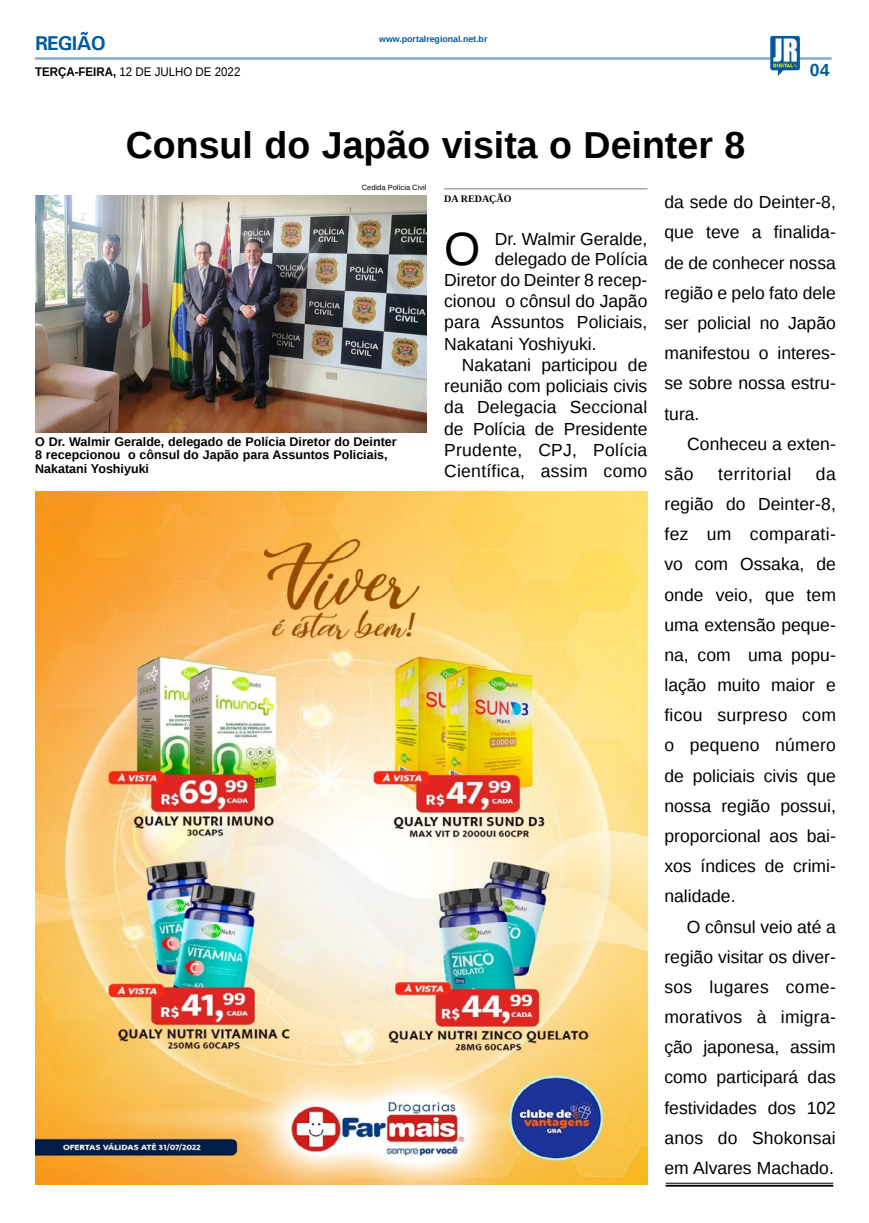
<style>
.page{position:relative;width:869px;height:1223px;background:#fff}
.page>*{position:absolute;margin:0;border:0;box-sizing:border-box;transform-origin:0 0}
.MATÉRIA{font:46.62px "Liberation Sans";color:#000}
.TÍTULO{font:700 37.5px "Liberation Sans";color:#000}
.TITULO_PG{font:700 20px "Univers";letter-spacing:-.04em;color:#005a9e}
.MATÉRIA-2{font:17.5px/30.1px "Liberation Sans";color:#000;text-align:justify}
.MATÉRIA-3{font:17.5px "Liberation Sans";letter-spacing:.03em;color:#000}
.TÍTULO-2{font:700 17.5px "Liberation Sans";color:#005a9e}
.LEGENDA{font:700 12.5px/13.8px "Liberation Sans";color:#000}
.DATA_PG{font:12.5px "Liberation Sans";color:#000;scale:.92 1}
.CRÉDITO_NOME{font:700 10px "Liberation Serif";color:#000}
.DATA_PG-2{font:700 8.75px "Liberation Sans";color:#005a9e}
.CRÉDITO_FOTO{font:7.5px "Liberation Sans";color:#000}
.s1{font-weight:700}
</style>
<div class="page">
<hr style="left:35px;top:57px;width:796px;height:3px;background:#005a9e">
<img style="left:769px;top:36px;width:30px;height:40px">
<img style="left:35px;top:491px;width:612px;height:693px">
<hr style="left:665px;top:1182px;width:167px;height:1px;background:#000">
<hr style="left:665px;top:1184px;width:167px;height:2px;background:#000">
<img style="left:35px;top:195px;width:391px;height:237px">
<hr style="left:444px;top:188px;width:203px;height:1px;background:#939598">
<p class="TITULO_PG" style="left:35px;top:31px;width:72px">REGIÃO</p>
<p class="DATA_PG" style="left:35px;top:65px;width:224px"><span class="s1">TERÇA-FEIRA,</span> 12 DE JULHO DE 2022</p>
<p class="DATA_PG-2" style="left:379px;top:33px;width:110px">www.portalregional.net.br</p>
<p class="TÍTULO-2" style="left:809px;top:58px;width:21px">04</p>
<p class="TÍTULO" style="left:126px;top:120px;width:620px">Consul do Japão visita o Deinter 8</p>
<p class="CRÉDITO_NOME" style="left:444px;top:192px;width:69px">DA REDAÇÃO</p>
<p class="MATÉRIA" style="left:444px;top:222px;width:38px">O</p>
<p class="MATÉRIA-2" style="left:494px;top:224px;width:154px">Dr. Walmir Geralde,</p>
<p class="CRÉDITO_FOTO" style="left:361px;top:183px;width:66px">Cedida Polícia Civil</p>
<p class="MATÉRIA-2" style="left:664px;top:188px;width:173px">da sede do Deinter-8, que teve a finalida&shy;de de conhecer nossa região e pelo fato dele ser policial no Japão manifestou o interes&shy;se sobre nossa estru&shy;tura.</p>
<p class="MATÉRIA-2" style="left:664px;top:429px;width:173px;text-indent:23px">Conheceu a exten&shy;são</p>
<p class="MATÉRIA-2" style="left:494px;top:244px;width:154px">delegado de Polícia</p>
<p class="MATÉRIA-2" style="left:444px;top:266px;width:205px">Diretor do Deinter 8 recep-</p>
<p class="MATÉRIA-2" style="left:444px;top:287px;width:204px">cionou o cônsul do Japão</p>
<p class="MATÉRIA-2" style="left:444px;top:308px;width:204px">para Assuntos Policiais,</p>
<p class="MATÉRIA-2" style="left:444px;top:329px;width:154px">Nakatani Yoshiyuki.</p>
<p class="MATÉRIA-2" style="left:444px;top:355px;width:205px;line-height:21.2px;text-indent:18px">Nakatani participou de reunião com policiais civis da Delegacia Seccional de Polícia de Presidente Prudente, CPJ, Polícia Científica, assim como</p>
<p class="LEGENDA" style="left:35px;top:434px;width:363px">O Dr. Walmir Geralde, delegado de Polícia Diretor do Deinter<br>8 recepcionou o cônsul do Japão para Assuntos Policiais,<br>Nakatani Yoshiyuki</p>
<p class="MATÉRIA-2" style="left:664px;top:459px;width:173px;text-indent:151px">da região do Deinter-8, fez um comparati&shy;vo com Ossaka, de onde veio, que tem uma extensão peque&shy;na, com uma popu&shy;lação muito maior e ficou surpreso com o pequeno número de policiais civis que nossa região possui, proporcional aos bai&shy;xos índices de crimi&shy;nalidade.</p>
<p class="MATÉRIA-2" style="left:664px;top:912px;width:173px;text-indent:22px">O cônsul veio até a região visitar os diver&shy;sos lugares come&shy;morativos à imigra&shy;ção japonesa, assim como participará das festividades dos 102 anos do Shokonsai em Alvares Machado.</p>
<p class="MATÉRIA-3" style="left:717px;top:464px;width:75px">territorial</p>
</div>
